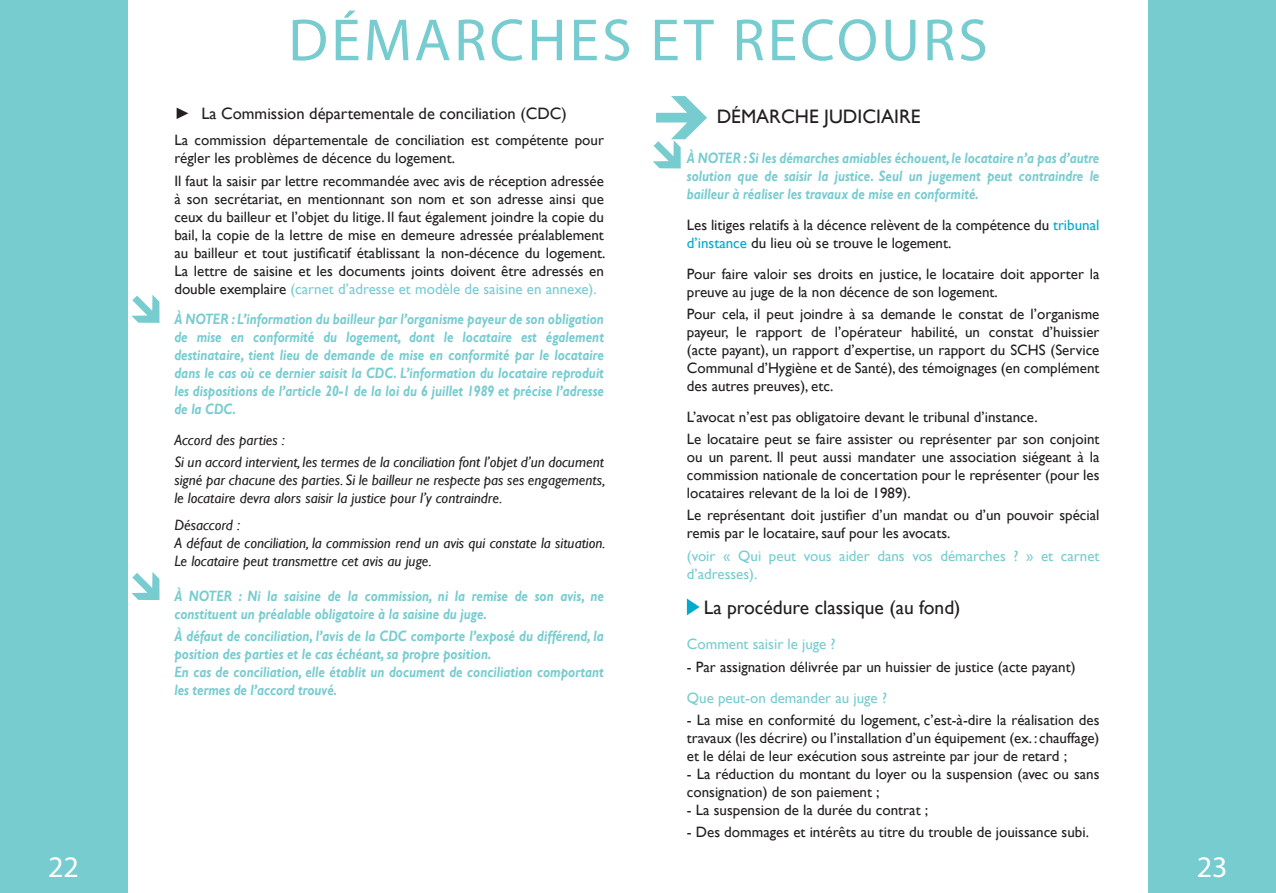
<style>
.page{position:relative;width:1276px;height:893px;background:#fff}
.page>*{position:absolute;margin:0;border:0;box-sizing:border-box;transform-origin:0 0}
.t1{font:60px "Myriad Pro";letter-spacing:.05em;color:#77ccd0}
.t2{font:30px "Myriad Pro";color:#fff}
.t3{font:19.5px "Gill Sans";color:#231f20}
.t4{font:16.5px "Gill Sans";color:#231f20}
.t5{font:15px/18px "Gill Sans";color:#231f20}
.t6{font:italic 700 15px/18px "Gill Sans";color:#77ccd0;scale:.85 1}
.t7{font:italic 15px/18px "Gill Sans";color:#231f20;text-align:justify}
.t8{font:15px/18px "Gill Sans";color:#77ccd0}
.s1{font-family:"Franklin Gothic"}
.s2{color:#77ccd0}
.s3{color:#00abcd}
</style>
<div class="page">
<div style="left:1148px;top:0;width:128px;height:893px;background:#77ccd0"></div>
<div style="left:0;top:0;width:128px;height:893px;background:#77ccd0"></div>
<svg style="left:131px;top:572px;width:28px;height:28px"></svg>
<svg style="left:131px;top:295px;width:28px;height:28px"></svg>
<svg style="left:653px;top:96px;width:54px;height:72px"></svg>
<svg style="left:687px;top:598px;width:12px;height:17px"></svg>
<p class="t1" style="left:288px;top:3px;width:701px">DÉMARCHES ET RECOURS</p>
<p class="t4" style="left:174px;top:104px;width:394px"><span class="s1">►</span> La Commission départementale de conciliation (CDC)</p>
<p class="t5" style="left:174px;top:131px;width:431px">La commission départementale de conciliation est compétente pour régler les problèmes de décence du logement.</p>
<p class="t5" style="left:174px;top:172px;width:432px;text-align:justify">Il faut la saisir par lettre recommandée avec avis de réception adressée à son secrétariat, en mentionnant son nom et son adresse ainsi que ceux du bailleur et l’objet du litige. Il faut également joindre la copie du bail, la copie de la lettre de mise en demeure adressée préalablement au bailleur et tout justificatif établissant la non-décence du logement.<br>La lettre de saisine et les documents joints doivent être adressés en double exemplaire <span class="s2">(carnet d’adresse et modèle de saisine en annexe).</span></p>
<p class="t6" style="left:174px;top:311px;width:507px;text-align:justify">À NOTER : L’information du bailleur par l’organisme payeur de son obligation de mise en conformité du logement, dont le locataire est également destinataire, tient lieu de demande de mise en conformité par le locataire dans le cas où ce dernier saisit la CDC. L’information du locataire reproduit les dispositions de l’article 20-1 de la loi du 6 juillet 1989 et précise l’adresse de la CDC.</p>
<p class="t7" style="left:174px;top:431px;width:112px">Accord des parties :</p>
<p class="t7" style="left:174px;top:453px;width:432px">Si un accord intervient, les termes de la conciliation font l’objet d’un document signé par chacune des parties. Si le bailleur ne respecte pas ses engagements, le locataire devra alors saisir la justice pour l’y contraindre.</p>
<p class="t7" style="left:174px;top:516px;width:67px">Désaccord :</p>
<p class="t7" style="left:174px;top:534px;width:432px">A défaut de conciliation, la commission rend un avis qui constate la situation.<br>Le locataire peut transmettre cet avis au juge.</p>
<p class="t6" style="left:174px;top:587px;width:507px">À NOTER : Ni la saisine de la commission, ni la remise de son avis, ne constituent un préalable obligatoire à la saisine du juge.</p>
<p class="t6" style="left:174px;top:627px;width:507px">À défaut de conciliation, l’avis de la CDC comporte l’exposé du différend, la position des parties et le cas échéant, sa propre position.</p>
<p class="t6" style="left:174px;top:663px;width:507px">En cas de conciliation, elle établit un document de conciliation comportant les termes de l’accord trouvé.</p>
<p class="t3" style="left:716px;top:105px;width:205px">DÉMARCHE JUDICIAIRE</p>
<p class="t6" style="left:687px;top:150px;width:487px;text-align:justify">À NOTER : Si les démarches amiables échouent, le locataire n’a pas d’autre solution que de saisir la justice. Seul un jugement peut contraindre le bailleur à réaliser les travaux de mise en conformité.</p>
<p class="t5" style="left:687px;top:216px;width:414px">Les litiges relatifs à la décence relèvent de la compétence du <span class="s3">tribunal d’instance</span> du lieu où se trouve le logement.</p>
<p class="t5" style="left:687px;top:265px;width:414px">Pour faire valoir ses droits en justice, le locataire doit apporter la preuve au juge de la non décence de son logement.</p>
<p class="t5" style="left:687px;top:305px;width:414px;text-align:justify">Pour cela, il peut joindre à sa demande le constat de l’organisme payeur, le rapport de l’opérateur habilité, un constat d’huissier (acte payant), un rapport d’expertise, un rapport du SCHS (Service Communal d’Hygiène et de Santé), des témoignages (en complément des autres preuves), etc.</p>
<p class="t5" style="left:687px;top:408px;width:352px">L’avocat n’est pas obligatoire devant le tribunal d’instance.</p>
<p class="t5" style="left:687px;top:430px;width:414px;text-align:justify">Le locataire peut se faire assister ou représenter par son conjoint ou un parent. Il peut aussi mandater une association siégeant à la commission nationale de concertation pour le représenter (pour les locataires relevant de la loi de 1989).</p>
<p class="t5" style="left:687px;top:507px;width:414px">Le représentant doit justifier d’un mandat ou d’un pouvoir spécial remis par le locataire, sauf pour les avocats.</p>
<p class="t8" style="left:687px;top:547px;width:414px">(voir « Qui peut vous aider dans vos démarches ? » et carnet d’adresses).</p>
<p class="t3" style="left:704px;top:596px;width:258px">La procédure classique (au fond)</p>
<p class="t8" style="left:687px;top:635px;width:150px">Comment saisir le juge ?</p>
<p class="t5" style="left:687px;top:658px;width:390px">- Par assignation délivrée par un huissier de justice (acte payant)</p>
<p class="t8" style="left:687px;top:689px;width:202px">Que peut-on demander au juge ?</p>
<p class="t5" style="left:687px;top:711px;width:414px;text-align:justify">- La mise en conformité du logement, c’est-à-dire la réalisation des travaux (les décrire) ou l’installation d’un équipement (ex. : chauffage) et le délai de leur exécution sous astreinte par jour de retard ;</p>
<p class="t5" style="left:687px;top:765px;width:414px">- La réduction du montant du loyer ou la suspension (avec ou sans consignation) de son paiement ;</p>
<p class="t5" style="left:687px;top:801px;width:243px">- La suspension de la durée du contrat ;</p>
<p class="t5" style="left:687px;top:823px;width:403px">- Des dommages et intérêts au titre du trouble de jouissance subi.</p>
<h2 class="t2" style="left:48px;top:849px;width:32px">22</h2>
<h2 class="t2" style="left:1196px;top:849px;width:32px">23</h2>
</div>
